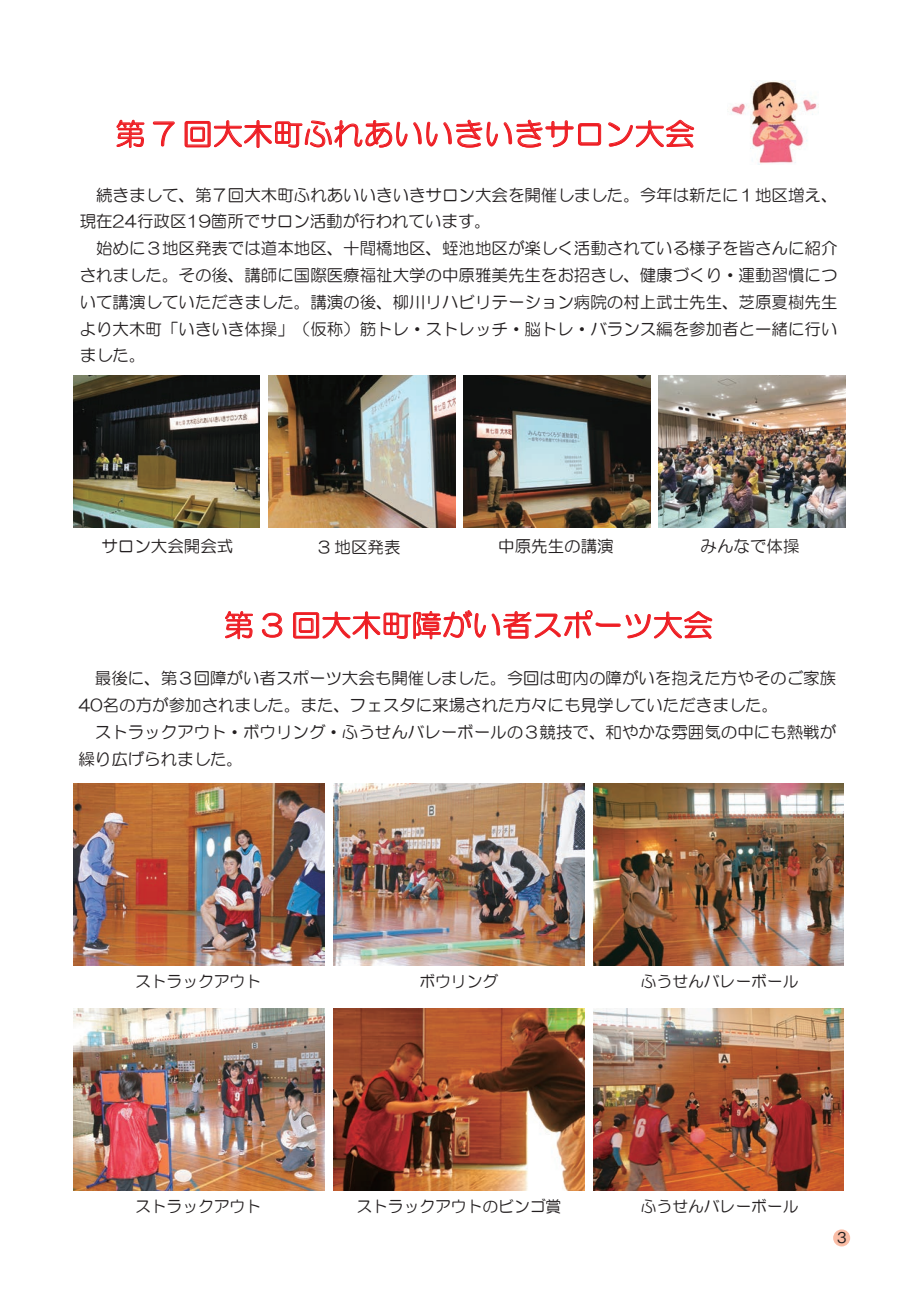
<style>
.page{position:relative;width:919px;height:1289px;background:#fff}
.page>*{position:absolute;margin:0;border:0;box-sizing:border-box;transform-origin:0 0}
.t1{font:30px "HG Maru Gothic MPRO";letter-spacing:.005em;color:#ee1d23}
.t2{font:16.5px/26.8px "HG Maru Gothic MPRO";color:#231f20}
.t3{font:15.75px "HG Maru Gothic MPRO";color:#231f20}
.t4{font:500 14.85px "Gothic BBB Pro";color:#231f20}
</style>
<div class="page">
<div style="left:833px;top:1229px;width:17px;height:17px;background:#fabda6;border-radius:50%"></div>
<img style="left:727px;top:81px;width:91px;height:84px">
<svg style="left:116px;top:119px;width:28px;height:29px"></svg>
<svg style="left:153px;top:121px;width:21px;height:25px"></svg>
<svg style="left:184px;top:120px;width:417px;height:28px"></svg>
<svg style="left:608px;top:120px;width:86px;height:27px"></svg>
<svg style="left:225px;top:611px;width:28px;height:28px"></svg>
<svg style="left:262px;top:612px;width:20px;height:26px"></svg>
<svg style="left:293px;top:610px;width:419px;height:29px"></svg>
<img style="left:73px;top:375px;width:187px;height:152px">
<img style="left:268px;top:375px;width:187px;height:152px">
<img style="left:463px;top:375px;width:187px;height:152px">
<img style="left:658px;top:375px;width:187px;height:152px">
<img style="left:74px;top:783px;width:250px;height:182px">
<img style="left:333px;top:783px;width:251px;height:182px">
<img style="left:593px;top:783px;width:250px;height:182px">
<img style="left:74px;top:1008px;width:250px;height:182px">
<img style="left:333px;top:1008px;width:251px;height:182px">
<img style="left:593px;top:1008px;width:250px;height:182px">
<p class="t1" style="left:115px;top:119px;width:581px">第 7 回大木町ふれあいいきいきサロン大会</p>
<p class="t2" style="left:80px;top:181px;width:759px">　続きまして、第７回大木町ふれあいいきいきサロン大会を開催しました。今年は新たに１地区増え、現在24行政区19箇所でサロン活動が行われています。<br>　始めに３地区発表では道本地区、十間橋地区、蛭池地区が楽しく活動されている様子を皆さんに紹介されました。その後、講師に国際医療福祉大学の中原雅美先生をお招きし、健康づくり・運動習慣について講演していただきました。講演の後、柳川リハビリテーション病院の村上武士先生、芝原夏樹先生より大木町「いきいき体操」（仮称）筋トレ・ストレッチ・脳トレ・バランス編を参加者と一緒に行いました。</p>
<p class="t2" style="left:101px;top:532px;width:133px">サロン大会開会式</p>
<p class="t2" style="left:318px;top:533px;width:84px">3 地区発表</p>
<p class="t2" style="left:498px;top:532px;width:117px">中原先生の講演</p>
<p class="t2" style="left:700px;top:532px;width:100px">みんなで体操</p>
<p class="t1" style="left:224px;top:610px;width:491px">第 3 回大木町障がい者スポーツ大会</p>
<p class="t2" style="left:78px;top:665px;width:759px">　最後に、第３回障がい者スポーツ大会も開催しました。今回は町内の障がいを抱えた方やそのご家族40名の方が参加されました。また、フェスタに来場された方々にも見学していただきました。<br>　ストラックアウト・ボウリング・ふうせんバレーボールの３競技で、和やかな雰囲気の中にも熱戦が繰り広げられました。</p>
<p class="t2" style="left:85px;top:666px;width:747px;text-indent:403px">。今回は町内にお住まいの障がいを抱えた方やそのご家族40名の方が参加されました。また、フェスタに来場された方々にも見学して頂きました。フライングディスク・ボウリング・風船バレーの3競技で、和やかな雰囲気の中にも熱戦が繰り広げられました。</p>
<p class="t2" style="left:85px;top:666px;width:111px">　最後に、第3</p>
<p class="t3" style="left:135px;top:972px;width:127px">ストラックアウト</p>
<p class="t3" style="left:419px;top:972px;width:80px">ボウリング</p>
<p class="t3" style="left:640px;top:972px;width:159px">ふうせんバレーボール</p>
<p class="t3" style="left:135px;top:1198px;width:127px">ストラックアウト</p>
<p class="t3" style="left:356px;top:1198px;width:206px">ストラックアウトのビンゴ賞</p>
<p class="t3" style="left:640px;top:1198px;width:159px">ふうせんバレーボール</p>
<p class="t4" style="left:837px;top:1225px;width:11px">3</p>
</div>
